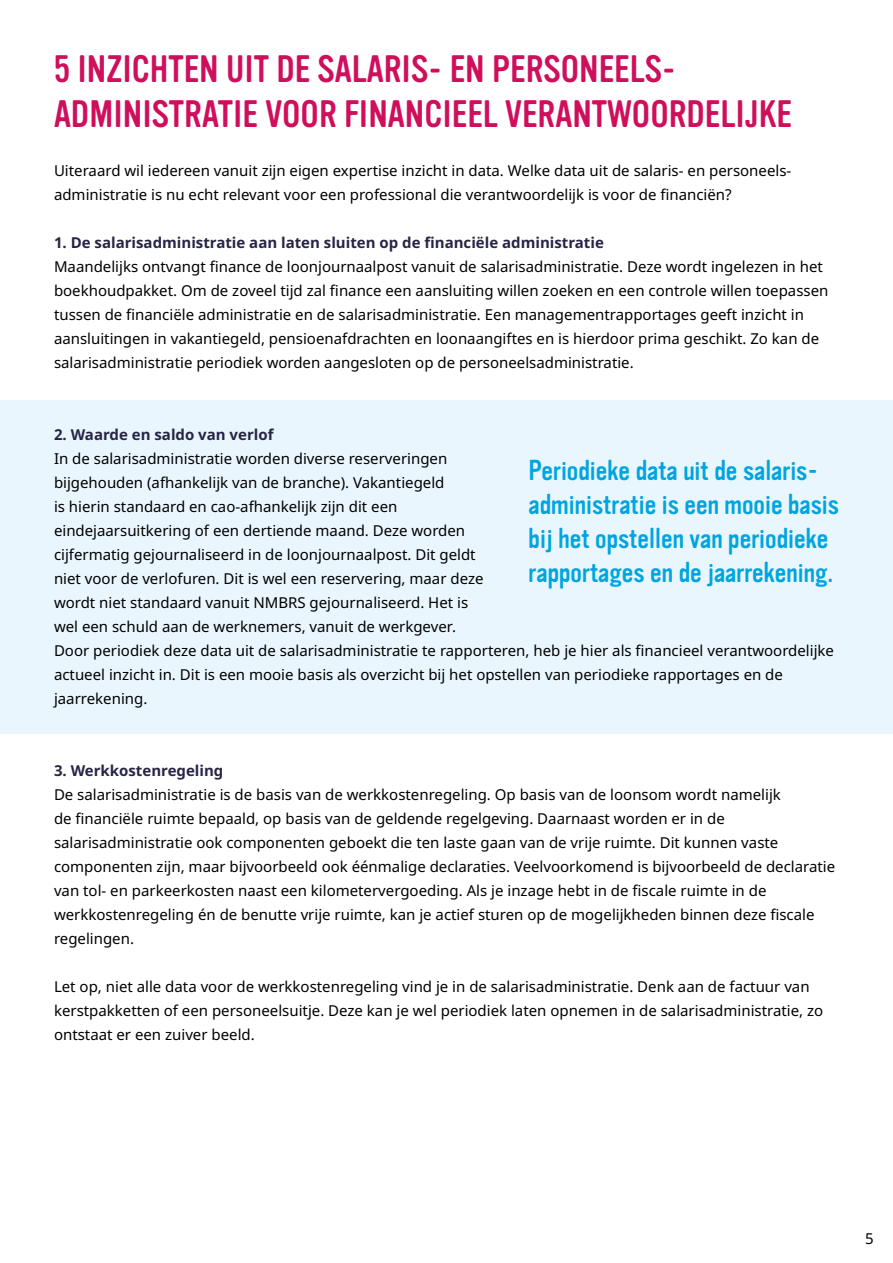
<style>
.page{position:relative;width:893px;height:1263px;background:#fff}
.page>*{position:absolute;margin:0;border:0;box-sizing:border-box;transform-origin:0 0}
.t1{font:37.5px/45px "Vinyl OT";color:#cf0e5c}
.t2{font:28.35px/34px "Vinyl OT";color:#00a5df}
.t3{font:15px/24px "Noto Sans";color:#000}
.t4{font:700 15px "Noto Sans";color:#272446}
</style>
<div class="page">
<div style="left:0;top:400px;width:893px;height:333px;background:#eaf6fe"></div>
<h1 class="t1" style="left:54px;top:47px;width:739px">5 INZICHTEN UIT DE SALARIS- EN PERSONEELS-<br>ADMINISTRATIE VOOR FINANCIEEL VERANTWOORDELIJKE</h1>
<p class="t3" style="left:54px;top:159px;width:739px">Uiteraard wil iedereen vanuit zijn eigen expertise inzicht in data. Welke data uit de salaris- en personeels&shy;administratie is nu echt relevant voor een professional die verantwoordelijk is voor de financiën?</p>
<p class="t4" style="left:54px;top:232px;width:551px">1. De salarisadministratie aan laten sluiten op de financiële administratie</p>
<p class="t3" style="left:54px;top:255px;width:776px">Maandelijks ontvangt finance de loonjournaalpost vanuit de salarisadministratie. Deze wordt ingelezen in het boekhoudpakket. Om de zoveel tijd zal finance een aansluiting willen zoeken en een controle willen toepassen tussen de financiële administratie en de salarisadministratie. Een managementrapportages geeft inzicht in aansluitingen in vakantiegeld, pensioenafdrachten en loonaangiftes en is hierdoor prima geschikt. Zo kan de salarisadministratie periodiek worden aangesloten op de personeelsadministratie.</p>
<p class="t4" style="left:54px;top:424px;width:221px">2. Waarde en saldo van verlof</p>
<p class="t3" style="left:54px;top:447px;width:781px">In de salarisadministratie worden diverse reserveringen<br>bijgehouden (afhankelijk van de branche). Vakantiegeld<br>is hierin standaard en cao-afhankelijk zijn dit een<br>eindejaarsuitkering of een dertiende maand. Deze worden<br>cijfermatig gejournaliseerd in de loonjournaalpost. Dit geldt<br>niet voor de verlofuren. Dit is wel een reservering, maar deze<br>wordt niet standaard vanuit NMBRS gejournaliseerd. Het is<br>wel een schuld aan de werknemers, vanuit de werkgever.<br>Door periodiek deze data uit de salarisadministratie te rapporteren, heb je hier als financieel verantwoordelijke actueel inzicht in. Dit is een mooie basis als overzicht bij het opstellen van periodieke rapportages en de jaarrekening.</p>
<h2 class="t2" style="left:529px;top:454px;width:312px">Periodieke data uit de salaris&shy;administratie is een mooie basis bij het opstellen van periodieke rapportages en de jaarrekening.</h2>
<p class="t4" style="left:54px;top:760px;width:171px">3. Werkkostenregeling</p>
<p class="t3" style="left:54px;top:783px;width:783px">De salarisadministratie is de basis van de werkkostenregeling. Op basis van de loonsom wordt namelijk<br>de financiële ruimte bepaald, op basis van de geldende regelgeving. Daarnaast worden er in de salarisadministratie ook componenten geboekt die ten laste gaan van de vrije ruimte. Dit kunnen vaste componenten zijn, maar bijvoorbeeld ook éénmalige declaraties. Veelvoorkomend is bijvoorbeeld de declaratie van tol- en parkeerkosten naast een kilometervergoeding. Als je inzage hebt in de fiscale ruimte in de werkkostenregeling én de benutte vrije ruimte, kan je actief sturen op de mogelijkheden binnen deze fiscale regelingen.</p>
<p class="t3" style="left:54px;top:975px;width:771px">Let op, niet alle data voor de werkkostenregeling vind je in de salarisadministratie. Denk aan de factuur van kerstpakketten of een personeelsuitje. Deze kan je wel periodiek laten opnemen in de salarisadministratie, zo ontstaat er een zuiver beeld.</p>
<p class="t3" style="left:865px;top:1227px;width:10px">5</p>
</div>
